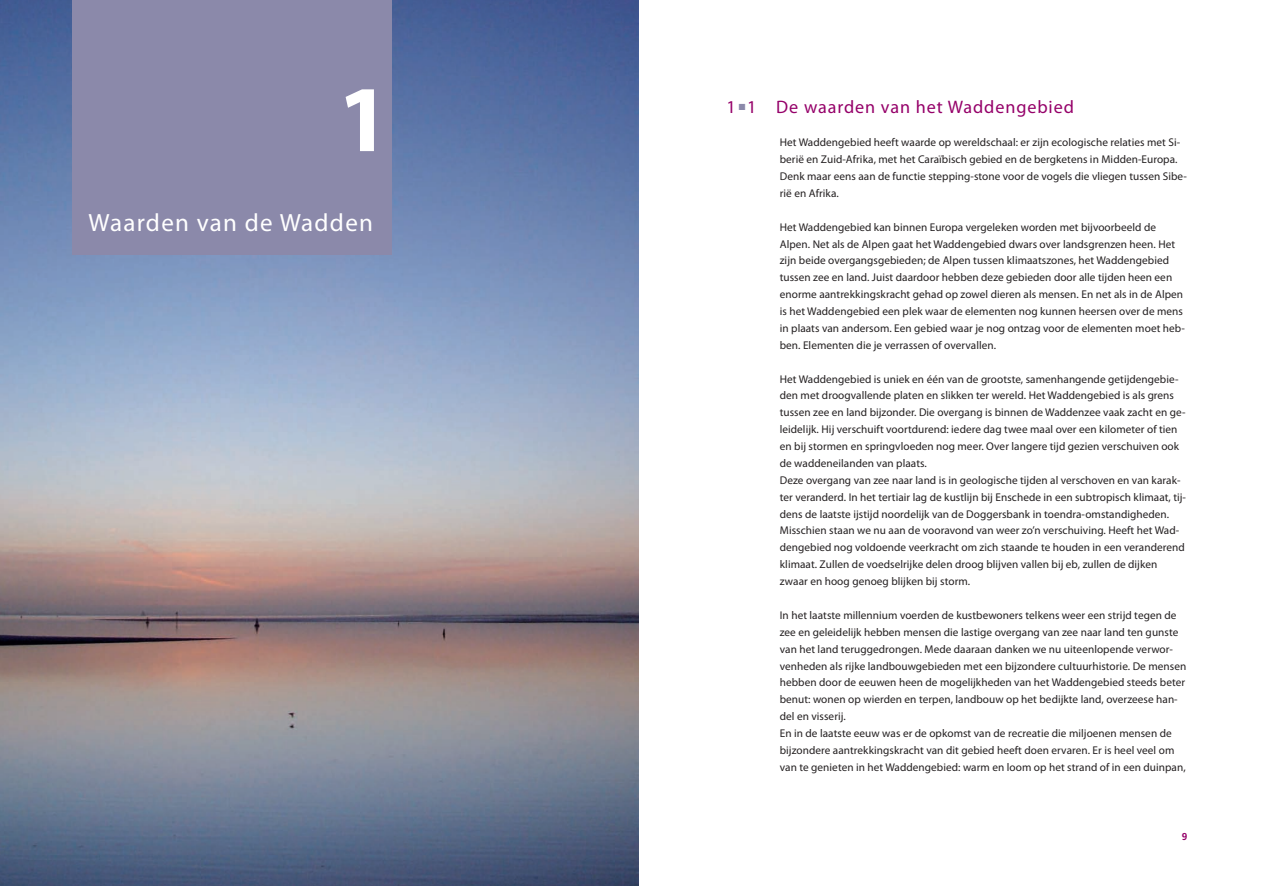
<style>
.page{position:relative;width:1276px;height:886px;background:#fff}
.page>*{position:absolute;margin:0;border:0;box-sizing:border-box;transform-origin:0 0}
.t1{font:700 95px "Myriad Pro";color:#fff}
.t2{font:25px "Myriad Pro";letter-spacing:.05em;color:#fff}
.t3{font:18.12px "Myriad Pro";letter-spacing:.05em;color:#950169}
.t4{font:11.25px/16.9px "Myriad Pro";letter-spacing:.005em;color:#231f20}
.t5{font:700 10px "Frutiger LT Std";color:#950169}
</style>
<div class="page">
<img style="left:0;top:0;width:638px;height:886px">
<div style="left:73px;top:0;width:318px;height:255px;background:#8b89aa"></div>
<h1 class="t1" style="left:337px;top:84px;width:54px">1</h1>
<h2 class="t2" style="left:89px;top:213px;width:286px">Waarden van de Wadden</h2>
<h3 class="t3" style="left:726px;top:100px;width:349px">1 <sup>■</sup> 1 De waarden van het Waddengebied</h3>
<p class="t4" style="left:780px;top:135px;width:409px">Het Waddengebied heeft waarde op wereldschaal: er zijn ecologische relaties met Si&shy;berië en Zuid-Afrika, met het Caraïbisch gebied en de bergketens in Midden-Europa.<br>Denk maar eens aan de functie stepping-stone voor de vogels die vliegen tussen Sibe&shy;rië en Afrika.</p>
<p class="t4" style="left:780px;top:219px;width:407px">Het Waddengebied kan binnen Europa vergeleken worden met bijvoorbeeld de Alpen. Net als de Alpen gaat het Waddengebied dwars over landsgrenzen heen. Het zijn beide overgangsgebieden; de Alpen tussen klimaatszones, het Waddengebied tussen zee en land. Juist daardoor hebben deze gebieden door alle tijden heen een enorme aantrekkingskracht gehad op zowel dieren als mensen. En net als in de Alpen is het Waddengebied een plek waar de elementen nog kunnen heersen over de mens in plaats van andersom. Een gebied waar je nog ontzag voor de elementen moet heb&shy;ben. Elementen die je verrassen of overvallen.</p>
<p class="t4" style="left:780px;top:371px;width:408px">Het Waddengebied is uniek en één van de grootste, samenhangende getijdengebie&shy;den met droogvallende platen en slikken ter wereld. Het Waddengebied is als grens tussen zee en land bijzonder. Die overgang is binnen de Waddenzee vaak zacht en ge&shy;leidelijk. Hij verschuift voortdurend: iedere dag twee maal over een kilometer of tien en bij stormen en springvloeden nog meer. Over langere tijd gezien verschuiven ook de waddeneilanden van plaats.<br>Deze overgang van zee naar land is in geologische tijden al verschoven en van karak&shy;ter veranderd. In het tertiair lag de kustlijn bij Enschede in een subtropisch klimaat, tij&shy;dens de laatste ijstijd noordelijk van de Doggersbank in toendra-omstandigheden.<br>Misschien staan we nu aan de vooravond van weer zo’n verschuiving. Heeft het Wad&shy;dengebied nog voldoende veerkracht om zich staande te houden in een veranderend klimaat. Zullen de voedselrijke delen droog blijven vallen bij eb, zullen de dijken zwaar en hoog genoeg blijken bij storm.</p>
<p class="t4" style="left:780px;top:607px;width:408px">In het laatste millennium voerden de kustbewoners telkens weer een strijd tegen de zee en geleidelijk hebben mensen die lastige overgang van zee naar land ten gunste van het land teruggedrongen. Mede daaraan danken we nu uiteenlopende verwor&shy;venheden als rijke landbouwgebieden met een bijzondere cultuurhistorie. De mensen hebben door de eeuwen heen de mogelijkheden van het Waddengebied steeds beter benut: wonen op wierden en terpen, landbouw op het bedijkte land, overzeese han&shy;del en visserij.<br>En in de laatste eeuw was er de opkomst van de recreatie die miljoenen mensen de bijzondere aantrekkingskracht van dit gebied heeft doen ervaren. Er is heel veel om van te genieten in het Waddengebied: warm en loom op het strand of in een duinpan,</p>
<p class="t5" style="left:1181px;top:833px;width:7px">9</p>
</div>
